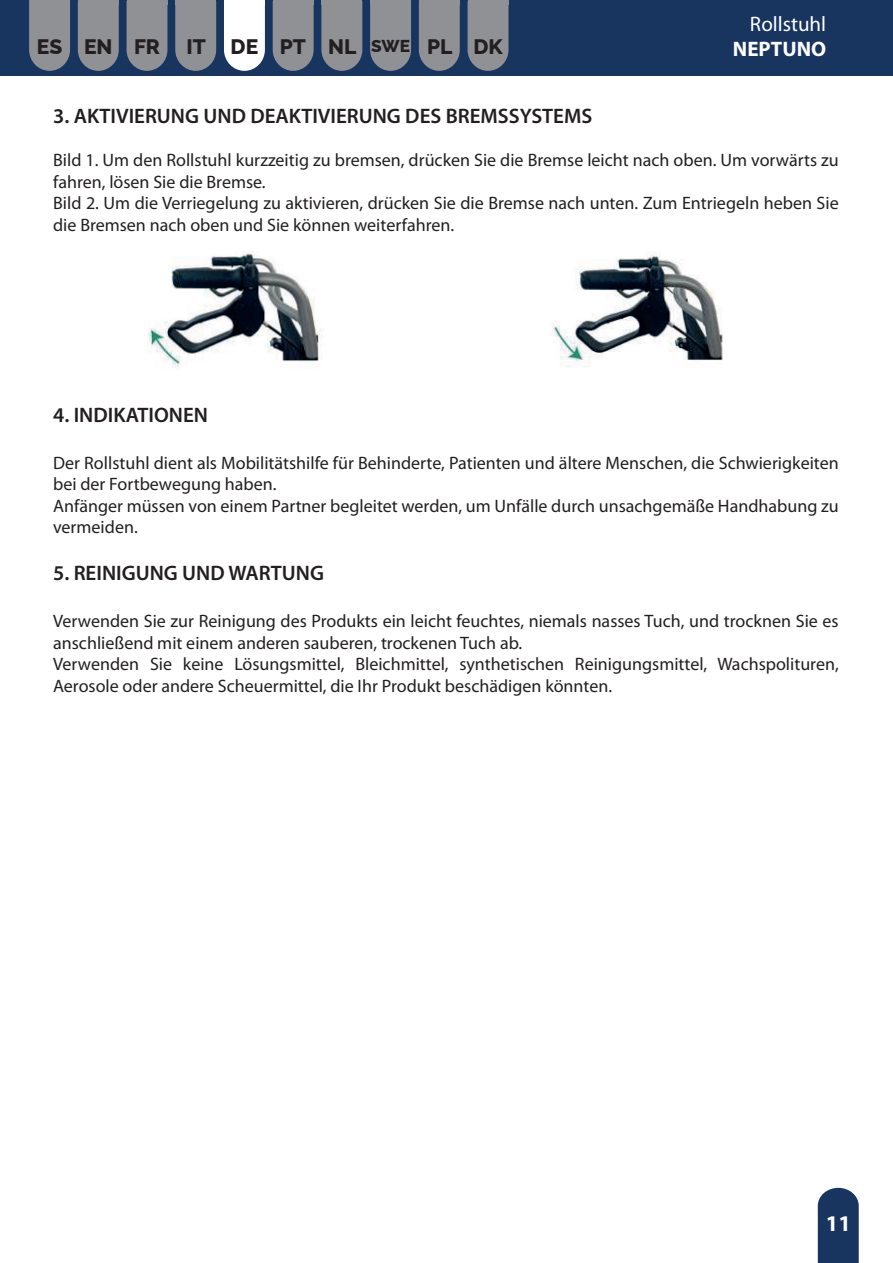
<style>
.page{position:relative;width:893px;height:1263px;background:#fff}
.page>*{position:absolute;margin:0;border:0;box-sizing:border-box;transform-origin:0 0}
.t1{font:700 22.5px "Myriad Pro";color:#fff}
.t2{font:600 21px "Myriad Pro";color:#231f20}
.t3{font:800 21px "Raleway";color:#231f20}
.t4{font:21px "Myriad Pro";color:#fff}
.t5{font:700 21px "Myriad Pro";color:#fff}
.t6{font:18px/21.6px "Myriad Pro";color:#231f20}
.s1{font-size:17.25px}
</style>
<div class="page">
<div style="left:0;top:0;width:893px;height:75px;background:#183560"></div>
<svg style="left:29px;top:0;width:41px;height:71px;background:#85898f"></svg>
<div style="left:37px;top:35px;width:26px;height:19px;background:#8f9194"></div>
<svg style="left:127px;top:4px;width:40px;height:67px;background:#878a90"></svg>
<hr style="left:127px;top:0;width:40px;height:4px;background:#8f9194">
<svg style="left:78px;top:4px;width:41px;height:67px;background:#868a90"></svg>
<hr style="left:78px;top:0;width:41px;height:4px;background:#8f9194">
<svg style="left:321px;top:4px;width:41px;height:67px;background:#85898f"></svg>
<hr style="left:321px;top:0;width:41px;height:4px;background:#8f9194">
<svg style="left:468px;top:4px;width:40px;height:67px;background:#878a90"></svg>
<hr style="left:468px;top:0;width:40px;height:4px;background:#8f9194">
<svg style="left:273px;top:4px;width:41px;height:67px;background:#85898f"></svg>
<hr style="left:273px;top:0;width:41px;height:4px;background:#8f9194">
<svg style="left:419px;top:4px;width:41px;height:67px;background:#868a90"></svg>
<hr style="left:419px;top:0;width:41px;height:4px;background:#8f9194">
<svg style="left:224px;top:4px;width:41px;height:67px;background:#eaedf0"></svg>
<div style="left:231px;top:35px;width:27px;height:19px;background:#fff"></div>
<hr style="left:224px;top:0;width:41px;height:4px;background:#fff">
<svg style="left:370px;top:4px;width:41px;height:67px;background:#868a90"></svg>
<hr style="left:370px;top:0;width:41px;height:4px;background:#8f9194">
<svg style="left:175px;top:4px;width:41px;height:67px;background:#868a90"></svg>
<hr style="left:175px;top:0;width:41px;height:4px;background:#8f9194">
<svg style="left:818px;top:1188px;width:41px;height:75px;background:#244068"></svg>
<img style="left:552px;top:252px;width:171px;height:115px">
<img style="left:147px;top:253px;width:175px;height:115px">
<p class="t4" style="left:750px;top:11px;width:78px">Rollstuhl</p>
<p class="t3" style="left:37px;top:30px;width:125px">ES EN FR</p>
<p class="t3" style="left:186px;top:30px;width:318px">IT DE PT NL <span class="s1">SWE</span> PL DK</p>
<p class="t5" style="left:733px;top:36px;width:95px">NEPTUNO</p>
<p class="t2" style="left:53px;top:103px;width:541px">3. AKTIVIERUNG UND DEAKTIVIERUNG DES BREMSSYSTEMS</p>
<p class="t6" style="left:53px;top:149px;width:787px">Bild 1. Um den Rollstuhl kurzzeitig zu bremsen, drücken Sie die Bremse leicht nach oben. Um vorwärts zu fahren, lösen Sie die Bremse.<br>Bild 2. Um die Verriegelung zu aktivieren, drücken Sie die Bremse nach unten. Zum Entriegeln heben Sie die Bremsen nach oben und Sie können weiterfahren.</p>
<p class="t2" style="left:53px;top:401px;width:156px">4. INDIKATIONEN</p>
<p class="t6" style="left:53px;top:451px;width:787px">Der Rollstuhl dient als Mobilitätshilfe für Behinderte, Patienten und ältere Menschen, die Schwierigkeiten bei der Fortbewegung haben.<br>Anfänger müssen von einem Partner begleitet werden, um Unfälle durch unsachgemäße Handhabung zu vermeiden.</p>
<p class="t2" style="left:53px;top:560px;width:272px">5. REINIGUNG UND WARTUNG</p>
<p class="t6" style="left:53px;top:610px;width:787px">Verwenden Sie zur Reinigung des Produkts ein leicht feuchtes, niemals nasses Tuch, und trocknen Sie es anschließend mit einem anderen sauberen, trockenen Tuch ab.<br>Verwenden Sie keine Lösungsmittel, Bleichmittel, synthetischen Reinigungsmittel, Wachspolituren, Aerosole oder andere Scheuermittel, die Ihr Produkt beschädigen könnten.</p>
<p class="t1" style="left:826px;top:1209px;width:26px">11</p>
</div>
